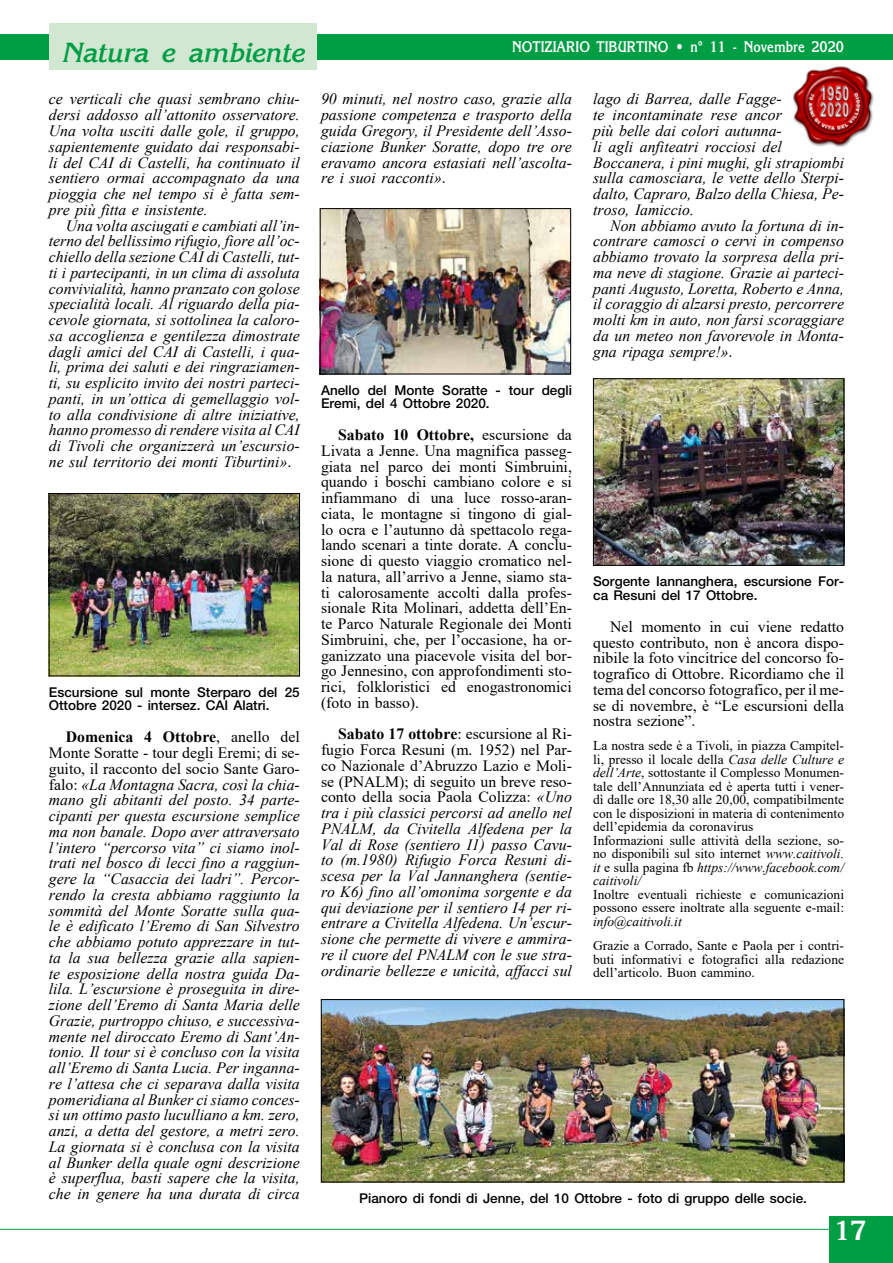
<style>
.page{position:relative;width:893px;height:1263px;background:#fff}
.page>*{position:absolute;margin:0;border:0;box-sizing:border-box;transform-origin:0 0}
.t1{font:italic 700 27px "Korinna Std";letter-spacing:-.025em;color:#009e44}
.t2{font:700 27px "Korinna Std";color:#fff}
.t3{font:italic 15.75px/15.8px "Times New Roman";color:#000;text-align:justify}
.t4{font:15.75px/15.8px "Times New Roman";color:#000;text-align:justify}
.t5{font:700 15px "Korinna Std";color:#fff;scale:.85 1}
.t6{font:13.5px/13.5px "Times New Roman";color:#000}
.t7{font:500 13.5px/13.5px "Helvetica Neue LT Std";color:#000}
.t8{font:italic 13.5px "Times New Roman";color:#000}
.s1{font-style:normal}
.s2{font-weight:700}
.s3{font-weight:700;font-style:normal}
.s4{font-style:italic}
</style>
<div class="page">
<hr style="left:0;top:1229px;width:842px;height:1px;background:#009e44">
<div style="left:829px;top:1216px;width:64px;height:47px;background:#009e44"></div>
<div style="left:0;top:34px;width:893px;height:26px;background:#009e44"></div>
<div style="left:49px;top:23px;width:268px;height:47px;background:#d2e7d1"></div>
<img style="left:793px;top:66px;width:81px;height:81px">
<img style="left:51px;top:495px;width:247px;height:179px">
<div style="left:49px;top:493px;width:251px;height:183px;border:1px solid #000"></div>
<img style="left:322px;top:210px;width:247px;height:162px">
<div style="left:320px;top:208px;width:251px;height:166px;border:1px solid #000"></div>
<img style="left:323px;top:1001px;width:519px;height:179px">
<div style="left:321px;top:999px;width:523px;height:183px;border:1px solid #000"></div>
<img style="left:595px;top:380px;width:247px;height:184px">
<div style="left:593px;top:378px;width:251px;height:188px;border:1px solid #000"></div>
<h1 class="t1" style="left:62px;top:36px;width:244px">Natura e ambiente</h1>
<p class="t5" style="left:512px;top:37px;width:392px">NOTIZIARIO TIBURTINO • n° 11 - Novembre 2020</p>
<p class="t3" style="left:321px;top:91px;width:252px">90 minuti, nel nostro caso, grazie alla passione competenza e trasporto della guida Gregory, il Presidente dell’Asso&shy;ciazione Bunker Soratte, dopo tre ore eravamo ancora estasiati nell’ascolta&shy;re i suoi racconti»<span class="s1">.</span></p>
<p class="t3" style="left:593px;top:91px;width:252px;text-align:left">lago di Barrea, dalle Fagge-<br>te incontaminate rese ancor<br>più belle dai colori autunna-<br>li agli anfiteatri rocciosi del<br>Boccanera, i pini mughi, gli strapiombi sulla camosciara, le vette dello Sterpi&shy;dalto, Capraro, Balzo della Chiesa, Pe&shy;troso, Iamiccio.</p>
<p class="t3" style="left:593px;top:217px;width:252px;text-indent:17px">Non abbiamo avuto la fortuna di in&shy;contrare camosci o cervi in compenso abbiamo trovato la sorpresa della pri&shy;ma neve di stagione. Grazie ai parteci&shy;panti Augusto, Loretta, Roberto e Anna, il coraggio di alzarsi presto, percorrere molti km in auto, non farsi scoraggiare da un meteo non favorevole in Monta&shy;gna ripaga sempre!»<span class="s1">.</span></p>
<p class="t3" style="left:49px;top:91px;width:252px">ce verticali che quasi sembrano chiu&shy;dersi addosso all’attonito osservatore.<br>Una volta usciti dalle gole, il gruppo, sapientemente guidato dai responsabi&shy;li del CAI di Castelli, ha continuato il sentiero ormai accompagnato da una pioggia che nel tempo si è fatta sem&shy;pre più fitta e insistente.</p>
<p class="t3" style="left:49px;top:217px;width:252px;text-indent:17px">Una volta asciugati e cambiati all’in&shy;terno del bellissimo rifugio, fiore all’oc&shy;chiello della sezione CAI di Castelli, tut&shy;ti i partecipanti, in un clima di assoluta convivialità, hanno pranzato con golose specialità locali. Al riguardo della pia&shy;cevole giornata, si sottolinea la caloro&shy;sa accoglienza e gentilezza dimostrate dagli amici del CAI di Castelli, i qua&shy;li, prima dei saluti e dei ringraziamen&shy;ti, su esplicito invito dei nostri parteci&shy;panti, in un’ottica di gemellaggio vol&shy;to alla condivisione di altre iniziative, hanno promesso di rendere visita al CAI di Tivoli che organizzerà un’escursio&shy;ne sul territorio dei monti Tiburtini»<span class="s1">.</span></p>
<p class="t7" style="left:321px;top:383px;width:252px">Anello del Monte Soratte - tour degli<br>Eremi, del 4 Ottobre 2020.</p>
<p class="t4" style="left:321px;top:426px;width:252px;text-indent:17px"><span class="s2">Sabato 10 Ottobre,</span> escursione da Livata a Jenne. Una magnifica passeg&shy;giata nel parco dei monti Simbruini, quando i boschi cambiano colore e si infiammano di una luce rosso-aran&shy;ciata, le montagne si tingono di gial&shy;lo ocra e l’autunno dà spettacolo rega&shy;lando scenari a tinte dorate. A conclu&shy;sione di questo viaggio cromatico nel&shy;la natura, all’arrivo a Jenne, siamo sta&shy;ti calorosamente accolti dalla profes&shy;sionale Rita Molinari, addetta dell’En&shy;te Parco Naturale Regionale dei Monti Simbruini, che, per l’occasione, ha or&shy;ganizzato una piacevole visita del bor&shy;go Jennesino, con approfondimenti sto&shy;rici, folkloristici ed enogastronomici (foto in basso).</p>
<p class="t3" style="left:321px;top:726px;width:252px;text-indent:17px"><span class="s3">Sabato 17 ottobre</span><span class="s1">: escursione al Ri&shy;fugio Forca Resuni (m. 1952) nel Par&shy;co Nazionale d’Abruzzo Lazio e Moli&shy;se (PNALM); di seguito un breve reso&shy;conto della socia Paola Colizza:</span> «Uno tra i più classici percorsi ad anello nel PNALM, da Civitella Alfedena per la Val di Rose (sentiero I1) passo Cavu&shy;to (m.1980) Rifugio Forca Resuni di&shy;scesa per la Val Jannanghera (sentie&shy;ro K6) fino all’omonima sorgente e da qui deviazione per il sentiero I4 per ri&shy;entrare a Civitella Alfedena. Un’escur&shy;sione che permette di vivere e ammira&shy;re il cuore del PNALM con le sue stra&shy;ordinarie bellezze e unicità, affacci sul</p>
<p class="t7" style="left:593px;top:574px;width:252px">Sorgente Iannanghera, escursione For&shy;ca Resuni del 17 Ottobre.</p>
<p class="t4" style="left:593px;top:618px;width:252px;text-indent:17px">Nel momento in cui viene redatto questo contributo, non è ancora dispo&shy;nibile la foto vincitrice del concorso fo&shy;tografico di Ottobre. Ricordiamo che il tema del concorso fotografico, per il me&shy;se di novembre, è “Le escursioni della nostra sezione”.</p>
<p class="t6" style="left:593px;top:739px;width:252px">La nostra sede è a Tivoli, in piazza Campitel&shy;li, presso il locale della <span class="s4">Casa delle Culture e dell’Arte</span>, sottostante il Complesso Monumen&shy;tale dell’Annunziata ed è aperta tutti i vener&shy;dì dalle ore 18,30 alle 20,00, compatibilmente con le disposizioni in materia di contenimento dell’epidemia da coronavirus<br>Informazioni sulle attività della sezione, so&shy;no disponibili sul sito internet <span class="s4">www.caitivoli. it</span> e sulla pagina fb <span class="s4">https://www.facebook.com/ caitivoli/</span></p>
<p class="t6" style="left:593px;top:887px;width:252px">Inoltre eventuali richieste e comunicazioni possono essere inoltrate alla seguente e-mail:</p>
<p class="t8" style="left:593px;top:912px;width:90px">info@caitivoli.it</p>
<p class="t6" style="left:593px;top:938px;width:252px;text-align:justify">Grazie a Corrado, Sante e Paola per i contri&shy;buti informativi e fotografici alla redazione dell’articolo. Buon cammino.</p>
<p class="t7" style="left:49px;top:685px;width:252px">Escursione sul monte Sterparo del 25<br>Ottobre 2020 - intersez. CAI Alatri.</p>
<p class="t3" style="left:49px;top:729px;width:252px;text-indent:17px"><span class="s3">Domenica 4 Ottobre</span><span class="s1">, anello del Monte Soratte - tour degli Eremi; di se&shy;guito, il racconto del socio Sante Garo&shy;falo:</span> «La Montagna Sacra, così la chia&shy;mano gli abitanti del posto. 34 parte&shy;cipanti per questa escursione semplice ma non banale. Dopo aver attraversato l’intero “percorso vita” ci siamo inol&shy;trati nel bosco di lecci fino a raggiun&shy;gere la “Casaccia dei ladri”. Percor&shy;rendo la cresta abbiamo raggiunto la sommità del Monte Soratte sulla qua&shy;le è edificato l’Eremo di San Silvestro che abbiamo potuto apprezzare in tut&shy;ta la sua bellezza grazie alla sapien&shy;te esposizione della nostra guida Da&shy;lila. L’escursione è proseguita in dire&shy;zione dell’Eremo di Santa Maria delle Grazie, purtroppo chiuso, e successiva&shy;mente nel diroccato Eremo di Sant’An&shy;tonio. Il tour si è concluso con la visita all’Eremo di Santa Lucia. Per inganna&shy;re l’attesa che ci separava dalla visita pomeridiana al Bunker ci siamo conces&shy;si un ottimo pasto luculliano a km. zero, anzi, a detta del gestore, a metri zero.<br>La giornata si è conclusa con la visita al Bunker della quale ogni descrizione è superflua, basti sapere che la visita, che in genere ha una durata di circa</p>
<p class="t7" style="left:359px;top:1192px;width:449px">Pianoro di fondi di Jenne, del 10 Ottobre - foto di gruppo delle socie.</p>
<h1 class="t2" style="left:833px;top:1213px;width:35px">17</h1>
</div>
